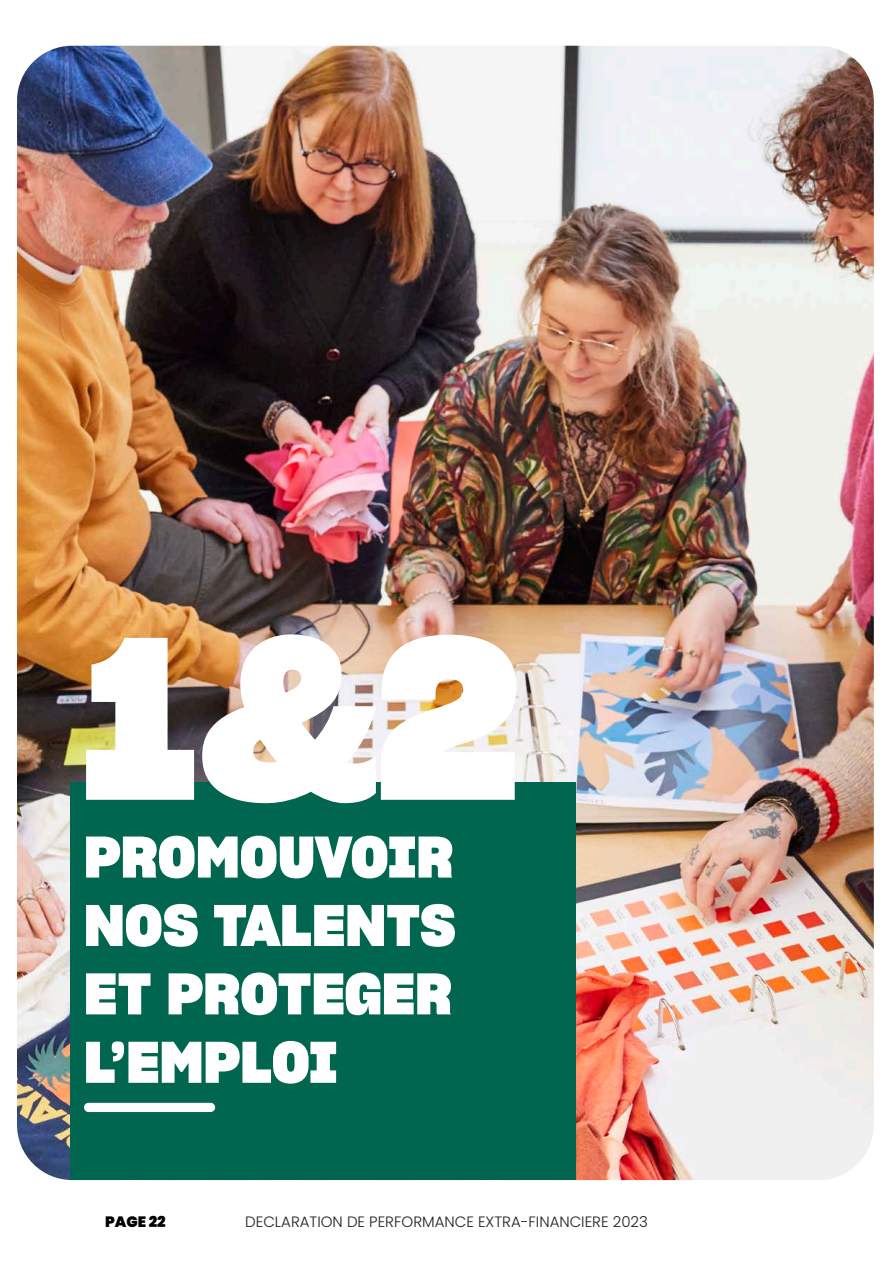
<style>
.page{position:relative;width:893px;height:1263px;background:#fff}
.page>*{position:absolute;margin:0;border:0;box-sizing:border-box;transform-origin:0 0}
.t1{font:700 225px "Sharp Grotesk Exp";color:#fff}
.t2{font:700 57px/68.4px "Sharp Grotesk Exp";color:#fff;text-align:justify}
.t3{font:300 15px "Poppins";color:#231f20}
.t4{font:900 15px "Poppins";color:#000}
</style>
<div class="page">
<img style="left:17px;top:46px;width:857px;height:1134px">
<div style="left:70px;top:782px;width:505px;height:398px;background:#00664f"></div>
<div style="left:84px;top:1103px;width:131px;height:9px;background:#fff;border-radius:5px"></div>
<p class="t1" style="left:81px;top:545px;width:440px">1&amp;2</p>
<p class="t2" style="left:84px;top:820px;width:373px">PROMOUVOIR NOS TALENTS ET PROTEGER</p>
<p class="t2" style="left:84px;top:1025px;width:255px">L’EMPLOI</p>
<p class="t4" style="left:105px;top:1213px;width:62px">PAGE 22</p>
<p class="t3" style="left:245px;top:1213px;width:404px">DECLARATION DE PERFORMANCE EXTRA-FINANCIERE 2023</p>
</div>
